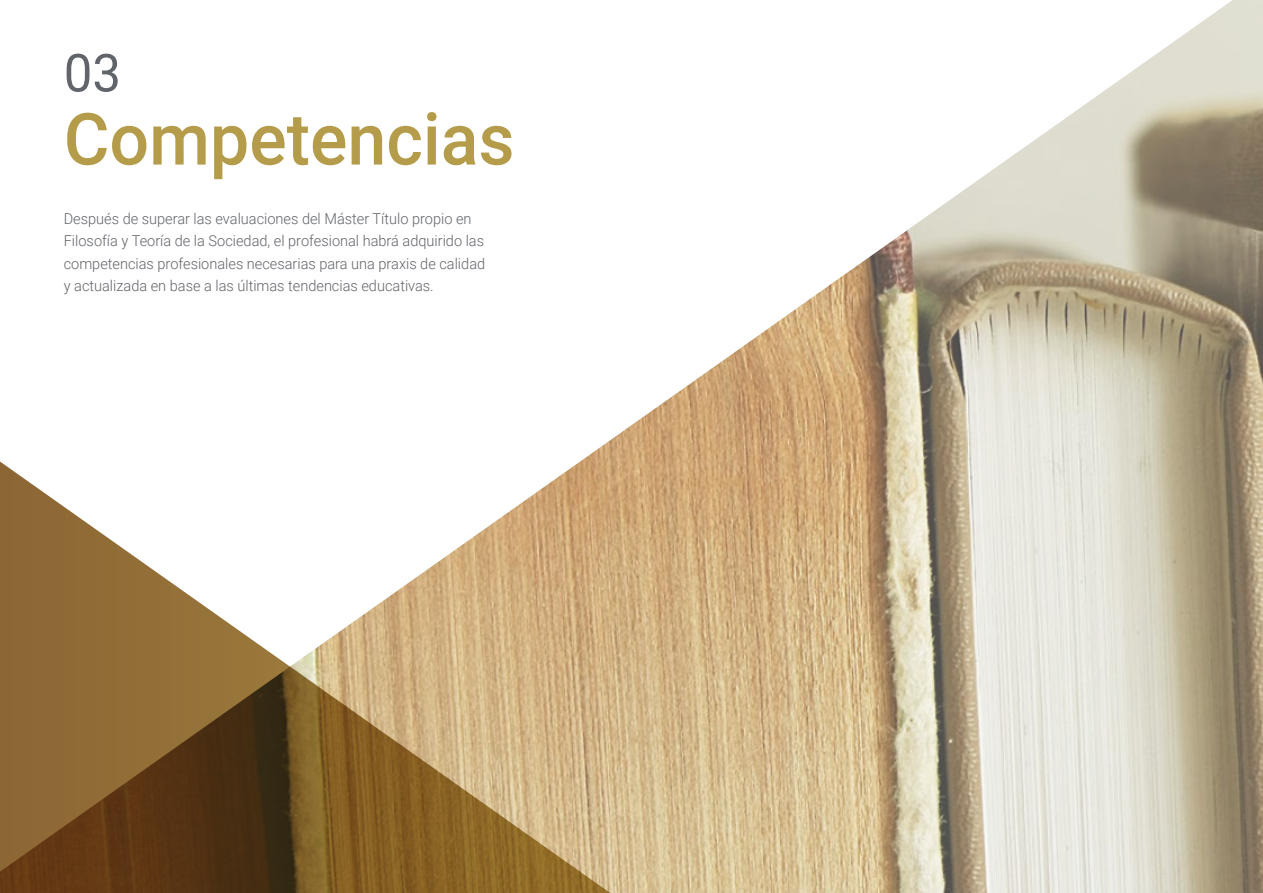
<style>
.page{position:relative;width:1263px;height:893px;background:#fff}
.page>*{position:absolute;margin:0;border:0;box-sizing:border-box;transform-origin:0 0}
.t1{font:500 72px "Roboto";color:#b49c4b}
.t2{font:52.5px "Roboto";color:#61646a}
.t3{font:300 15px/22.5px "Roboto";color:#61646a}
</style>
<div class="page">
<img style="left:602px;top:0;width:661px;height:893px">
<svg style="left:0;top:446px;width:640px;height:447px"></svg>
<h2 class="t2" style="left:64px;top:36px;width:59px">03</h2>
<h1 class="t1" style="left:64px;top:89px;width:452px">Competencias</h1>
<p class="t3" style="left:64px;top:207px;width:423px">Después de superar las evaluaciones del Máster Título propio en Filosofía y Teoría de la Sociedad, el profesional habrá adquirido las competencias profesionales necesarias para una praxis de calidad y actualizada en base a las últimas tendencias educativas.</p>
</div>
